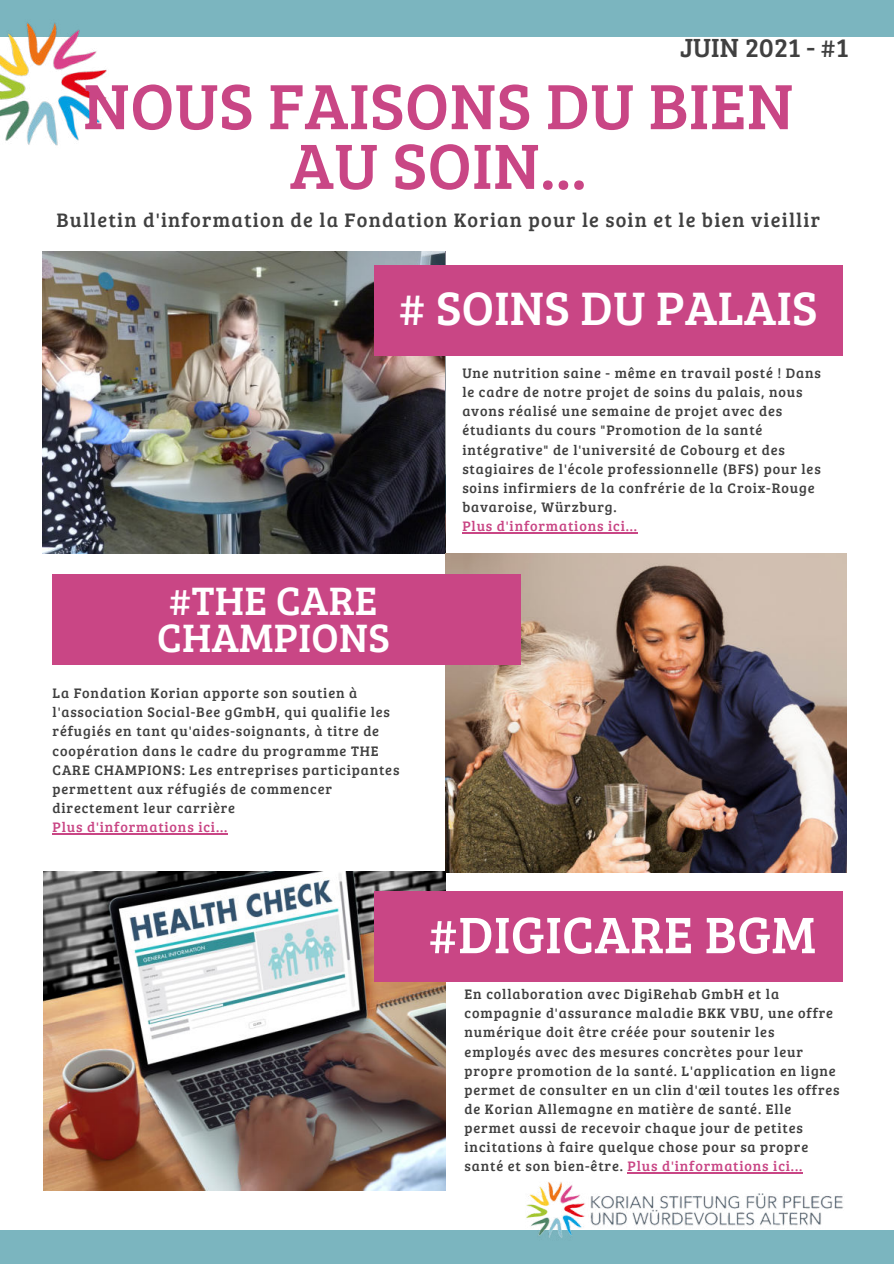
<style>
.page{position:relative;width:894px;height:1264px;background:#fff}
.page>*{position:absolute;margin:0;border:0;box-sizing:border-box;transform-origin:0 0}
.t1{font:66px/59.7px "Bree Serif";letter-spacing:.01em;color:#c94685;text-align:center}
.t2{font:52.95px "Bree Serif";letter-spacing:.01em;color:#fff}
.t3{font:48.45px "Bree Serif";letter-spacing:.01em;color:#fff}
.t4{font:40.95px/37.2px "Bree Serif";letter-spacing:.01em;color:#fff;text-align:center}
.t5{font:27.15px "Bree Serif";letter-spacing:.01em;color:#404040}
.t6{font:20.25px "Bree Serif";letter-spacing:.06em;color:#404040}
.t7{font:14.25px/19.2px "Bree Serif";letter-spacing:.06em;color:#404040}
.t8{font:14.25px "Bree Serif";letter-spacing:.06em;color:#c94685}
.s1{color:#c94685}
</style>
<div class="page">
<div style="left:0;top:1230px;width:893px;height:33px;background:#7bb5bf"></div>
<div style="left:0;top:0;width:893px;height:37px;background:#7bb5bf"></div>
<img style="left:0;top:22px;width:107px;height:124px">
<img style="left:445px;top:553px;width:401px;height:319px">
<img style="left:44px;top:871px;width:401px;height:319px">
<div style="left:53px;top:574px;width:468px;height:90px;background:#c94685"></div>
<div style="left:374px;top:891px;width:468px;height:90px;background:#c94685"></div>
<img style="left:526px;top:1182px;width:318px;height:56px">
<img style="left:43px;top:252px;width:401px;height:301px">
<div style="left:374px;top:265px;width:468px;height:91px;background:#c94685"></div>
<hr style="left:462px;top:532px;width:175px;height:1px;background:#c94685">
<hr style="left:53px;top:833px;width:175px;height:1px;background:#c94685">
<hr style="left:627px;top:1172px;width:176px;height:1px;background:#c94685">
<h3 class="t5" style="left:679px;top:28px;width:170px">JUIN 2021 - #1</h3>
<h1 class="t1" style="left:83px;top:73px;width:711px">NOUS FAISONS DU BIEN<br>AU SOIN...</h1>
<h3 class="t6" style="left:56px;top:205px;width:764px">Bulletin d'information de la Fondation Korian pour le soin et le bien vieillir</h3>
<h3 class="t3" style="left:399px;top:273px;width:419px"># SOINS DU PALAIS</h3>
<h3 class="t4" style="left:157px;top:580px;width:234px">#THE CARE<br>CHAMPIONS</h3>
<p class="t7" style="left:53px;top:683px;width:348px">La Fondation Korian apporte son soutien à l'association Social-Bee gGmbH, qui qualifie les réfugiés en tant qu'aides-soignants, à titre de coopération dans le cadre du programme THE CARE CHAMPIONS: Les entreprises participantes permettent aux réfugiés de commencer directement leur carrière</p>
<p class="t8" style="left:53px;top:816px;width:176px">Plus d'informations ici...</p>
<p class="t7" style="left:462px;top:363px;width:360px">Une nutrition saine - même en travail posté ! Dans le cadre de notre projet de soins du palais, nous avons réalisé une semaine de projet avec des étudiants du cours "Promotion de la santé intégrative" de l'université de Cobourg et des stagiaires de l'école professionnelle (BFS) pour les soins infirmiers de la confrérie de la Croix-Rouge bavaroise, Würzburg.</p>
<p class="t8" style="left:462px;top:516px;width:176px">Plus d'informations ici...</p>
<h2 class="t2" style="left:429px;top:896px;width:388px">#DIGICARE BGM</h2>
<p class="t7" style="left:464px;top:983px;width:376px">En collaboration avec DigiRehab GmbH et la compagnie d'assurance maladie BKK VBU, une offre numérique doit être créée pour soutenir les employés avec des mesures concrètes pour leur propre promotion de la santé. L'application en ligne permet de consulter en un clin d'œil toutes les offres de Korian Allemagne en matière de santé. Elle permet aussi de recevoir chaque jour de petites incitations à faire quelque chose pour sa propre santé et son bien-être. <span class="s1">Plus d'informations ici...</span></p>
</div>
